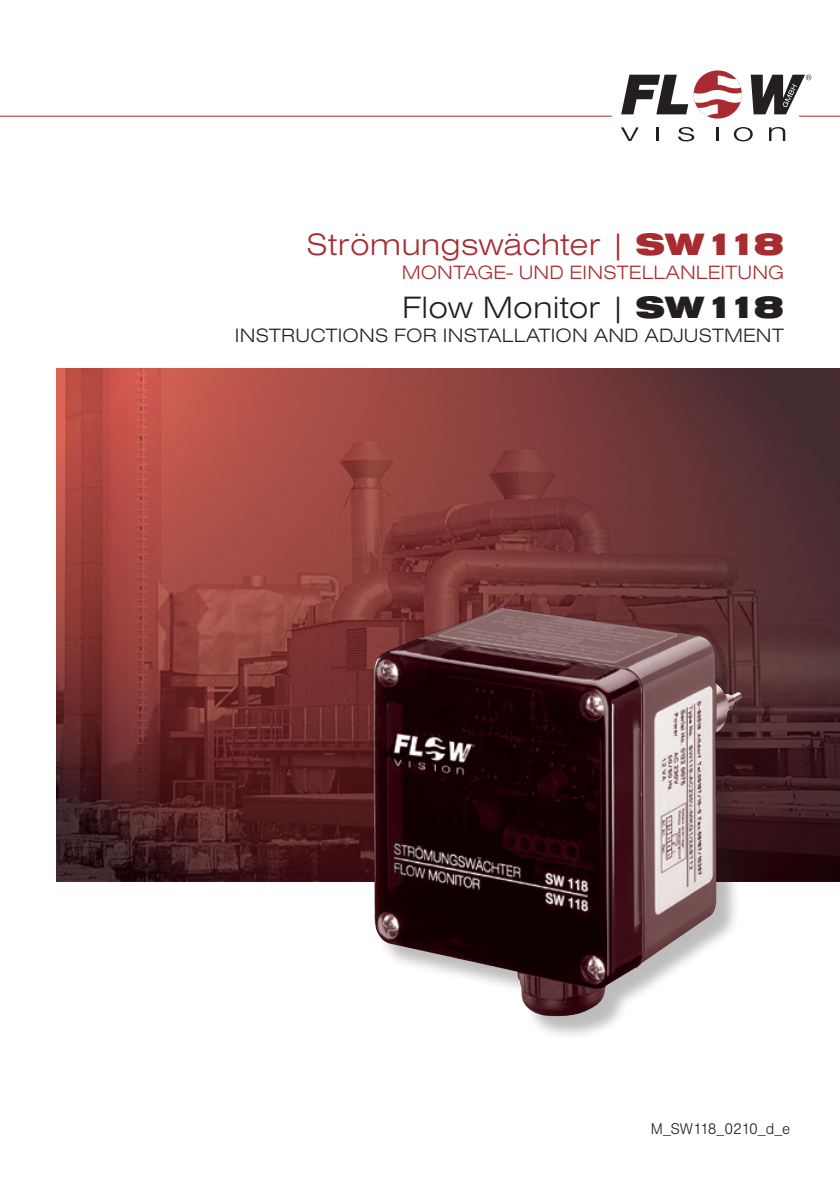
<style>
.page{position:relative;width:840px;height:1191px;background:#fff}
.page>*{position:absolute;margin:0;border:0;box-sizing:border-box;transform-origin:0 0}
.t1{font:300 expanded 32px "Sans";color:#a72b30}
.t2{font:300 expanded 32px "Sans";color:#231f20}
.t3{font:300 expanded 20px "Sans";letter-spacing:.005em;color:#231f20}
.t4{font:300 expanded 20px "Sans";color:#a72b30}
.t5{font:300 16px "Sans";letter-spacing:-.045em;color:#231f20}
.s1{font-weight:900}
</style>
<div class="page">
<hr style="left:798px;top:116px;width:41px;height:1px;background:#a72b30">
<hr style="left:0;top:116px;width:611px;height:1px;background:#a72b30">
<svg style="left:621px;top:127px;width:17px;height:14px"></svg>
<svg style="left:656px;top:127px;width:2px;height:14px"></svg>
<svg style="left:678px;top:127px;width:16px;height:14px"></svg>
<svg style="left:716px;top:127px;width:2px;height:14px"></svg>
<svg style="left:733px;top:127px;width:19px;height:14px"></svg>
<svg style="left:769px;top:127px;width:15px;height:14px"></svg>
<svg style="left:621px;top:70px;width:121px;height:49px"></svg>
<svg style="left:750px;top:75px;width:61px;height:39px"></svg>
<img style="left:57px;top:369px;width:782px;height:513px">
<div style="left:376px;top:610px;width:388px;height:430px;background:#231f20;opacity:.3"></div>
<img style="left:372px;top:607px;width:370px;height:411px">
<p class="t1" style="left:306px;top:227px;width:479px">STRÖMUNGSWÄCHTER | <span class="s1">SW118</span></p>
<p class="t4" style="left:401px;top:261px;width:383px">MONTAGE- UND EINSTELLANLEITUNG</p>
<p class="t2" style="left:402px;top:289px;width:383px">FLOW MONITOR | <span class="s1">SW118</span></p>
<p class="t3" style="left:235px;top:324px;width:550px">I NSTRUCTIONS FOR I NSTALLATION AND ADJUSTMENT</p>
<p class="t5" style="left:650px;top:1120px;width:141px">M_SW118_0210_d_e</p>
</div>
